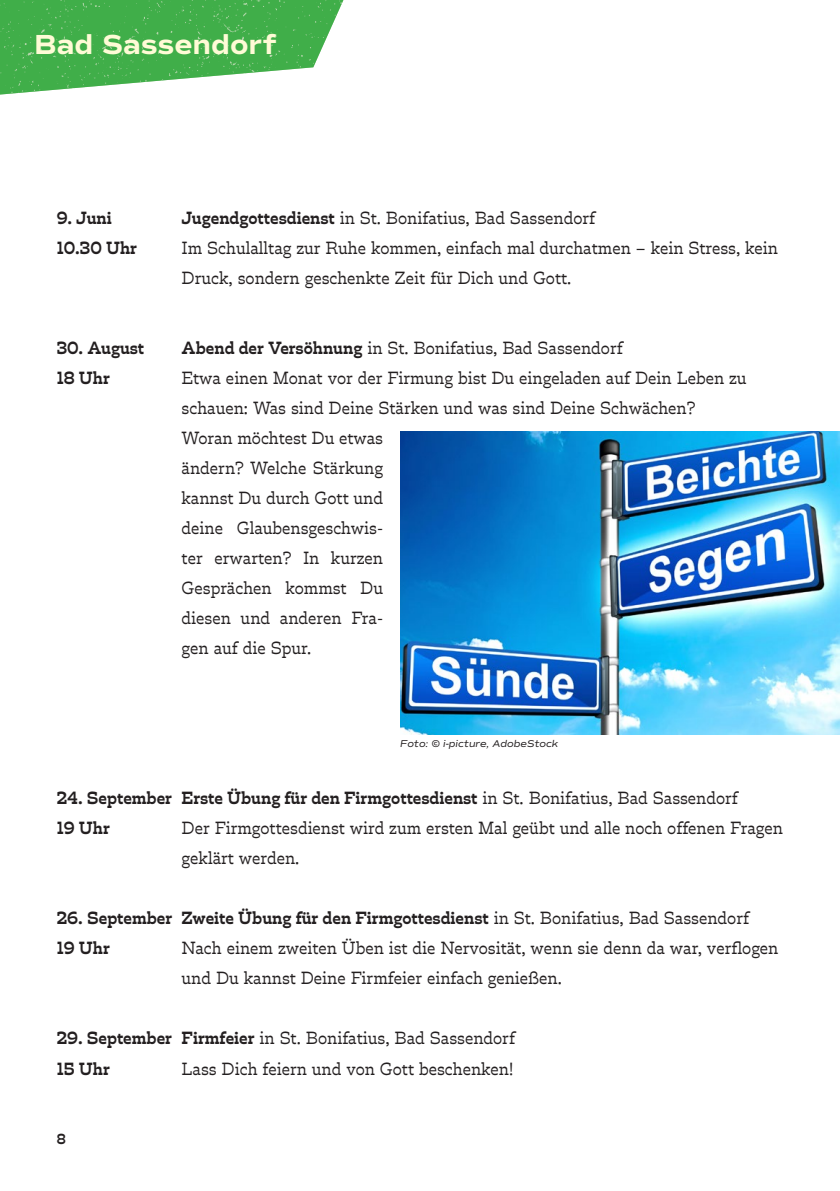
<style>
.page{position:relative;width:840px;height:1191px;background:#fff}
.page>*{position:absolute;margin:0;border:0;box-sizing:border-box;transform-origin:0 0}
.t1{font:700 28px "Commuters Sans";color:#fffbd6}
.t2{font:17px/30px "Trilby";color:#231f20}
.t3{font:700 17px/30px "Trilby";color:#231f20}
.t4{font:700 14px "Trilby";color:#231f20}
.t5{font:italic 10px "Commuters Sans";color:#231f20}
.s1{font-weight:700}
.s2{font-weight:400}
</style>
<div class="page">
<img style="left:0;top:0;width:343px;height:95px">
<img style="left:400px;top:431px;width:439px;height:303px">
<h1 class="t1" style="left:34px;top:27px;width:244px">Bad Sassendorf</h1>
<p class="t3" style="left:57px;top:203px;width:56px">9. Juni</p>
<p class="t2" style="left:181px;top:203px;width:415px"><span class="s1">Jugendgottesdienst</span> in St. Bonifatius, Bad Sassendorf</p>
<p class="t3" style="left:57px;top:233px;width:82px">10.30 Uhr</p>
<p class="t2" style="left:181px;top:233px;width:597px">Im Schulalltag zur Ruhe kommen, einfach mal durchatmen – kein Stress, kein<br>Druck, sondern geschenkte Zeit für Dich und Gott.</p>
<p class="t3" style="left:57px;top:333px;width:89px">30. August</p>
<p class="t2" style="left:181px;top:333px;width:442px"><span class="s1">Abend der Versöhnung</span> in St. Bonifatius, Bad Sassendorf</p>
<p class="t3" style="left:57px;top:363px;width:55px">18 Uhr</p>
<p class="t2" style="left:181px;top:363px;width:566px">Etwa einen Monat vor der Firmung bist Du eingeladen auf Dein Leben zu schauen: Was sind Deine Stärken und was sind Deine Schwächen?<br>Woran möchtest Du etwas<br>ändern? Welche Stärkung<br>kannst Du durch Gott und<br>deine Glaubensgeschwis-<br>ter erwarten? In kurzen<br>Gesprächen kommst Du<br>diesen und anderen Fra-<br>gen auf die Spur.</p>
<p class="t5" style="left:400px;top:737px;width:160px">Foto: © i-picture, AdobeStock</p>
<p class="t3" style="left:57px;top:783px;width:682px">24. September Erste Übung für den Firmgottesdienst <span class="s2">in St. Bonifatius, Bad Sassendorf<br></span>19 Uhr</p>
<p class="t2" style="left:181px;top:813px;width:602px">Der Firmgottesdienst wird zum ersten Mal geübt und alle noch offenen Fragen geklärt werden.</p>
<p class="t3" style="left:57px;top:903px;width:693px">26. September Zweite Übung für den Firmgottesdienst <span class="s2">in St. Bonifatius, Bad Sassendorf<br></span>19 Uhr</p>
<p class="t2" style="left:181px;top:933px;width:598px">Nach einem zweiten Üben ist die Nervosität, wenn sie denn da war, verflogen und Du kannst Deine Firmfeier einfach genießen.</p>
<p class="t2" style="left:57px;top:1023px;width:459px"><span class="s1">29. September Firmfeier</span> in St. Bonifatius, Bad Sassendorf<br><span class="s1">15 Uhr</span></p>
<p class="t2" style="left:181px;top:1053px;width:333px">Lass Dich feiern und von Gott beschenken!</p>
<p class="t4" style="left:57px;top:1130px;width:11px">8</p>
</div>
